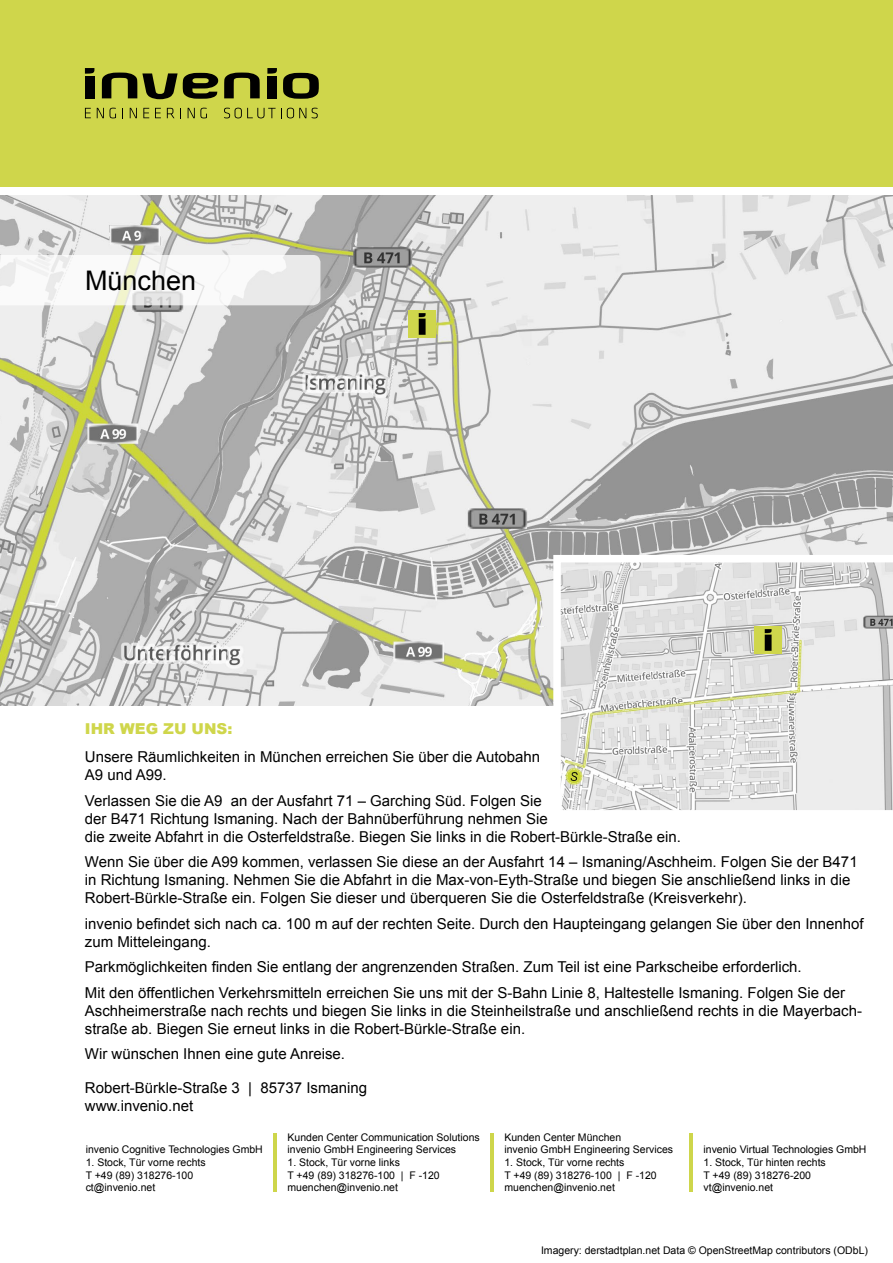
<style>
.page{position:relative;width:893px;height:1263px;background:#fff}
.page>*{position:absolute;margin:0;border:0;box-sizing:border-box;transform-origin:0 0}
.t1{font:27px "Arial";color:#000}
.t2{font:15px/18px "Arial";color:#000}
.t3{font:900 15px "Arial";color:#cfd64b}
.t4{font:10.5px/12.6px "Arial";color:#000}
</style>
<div class="page">
<div style="left:0;top:0;width:893px;height:186px;background:#cfd64b"></div>
<div style="left:85px;top:76px;width:9px;height:22px;background:#000"></div>
<div style="left:267px;top:76px;width:10px;height:22px;background:#000"></div>
<svg style="left:224px;top:73px;width:36px;height:25px"></svg>
<svg style="left:85px;top:68px;width:10px;height:6px"></svg>
<svg style="left:267px;top:68px;width:10px;height:6px"></svg>
<svg style="left:102px;top:73px;width:116px;height:26px"></svg>
<svg style="left:283px;top:73px;width:36px;height:26px"></svg>
<svg style="left:85px;top:108px;width:6px;height:10px"></svg>
<svg style="left:97px;top:108px;width:7px;height:10px"></svg>
<svg style="left:110px;top:108px;width:6px;height:10px"></svg>
<svg style="left:130px;top:108px;width:7px;height:10px"></svg>
<svg style="left:143px;top:108px;width:6px;height:10px"></svg>
<svg style="left:155px;top:108px;width:6px;height:10px"></svg>
<svg style="left:167px;top:108px;width:7px;height:10px"></svg>
<svg style="left:188px;top:108px;width:19px;height:10px"></svg>
<svg style="left:224px;top:108px;width:82px;height:10px"></svg>
<svg style="left:312px;top:108px;width:6px;height:10px"></svg>
<img style="left:0;top:195px;width:893px;height:510px">
<svg style="left:553px;top:555px;width:340px;height:255px;background:#e0e0df"></svg>
<svg style="left:0;top:255px;width:320px;height:50px"></svg>
<img style="left:754px;top:626px;width:27px;height:27px">
<img style="left:409px;top:311px;width:27px;height:27px">
<hr style="left:274px;top:1133px;width:3px;height:58px;background:#ced64b">
<hr style="left:690px;top:1133px;width:3px;height:58px;background:#ced64b">
<hr style="left:491px;top:1133px;width:3px;height:58px;background:#ced64b">
<h1 class="t1" style="left:85px;top:263px;width:113px">München</h1>
<p class="t3" style="left:85px;top:718px;width:149px">IHR WEG ZU UNS:</p>
<p class="t2" style="left:85px;top:748px;width:457px">Unsere Räumlichkeiten in München erreichen Sie über die Autobahn<br>A9 und A99.</p>
<p class="t2" style="left:85px;top:791px;width:598px">Verlassen Sie die A9 an der Ausfahrt 71 – Garching Süd. Folgen Sie<br>der B471 Richtung Ismaning. Nach der Bahnüberführung nehmen Sie<br>die zweite Abfahrt in die Osterfeldstraße. Biegen Sie links in die Robert-Bürkle-Straße ein.</p>
<p class="t2" style="left:85px;top:853px;width:774px">Wenn Sie über die A99 kommen, verlassen Sie diese an der Ausfahrt 14 – Ismaning/Aschheim. Folgen Sie der B471 in Richtung Ismaning. Nehmen Sie die Abfahrt in die Max-von-Eyth-Straße und biegen Sie anschließend links in die<br>Robert-Bürkle-Straße ein. Folgen Sie dieser und überqueren Sie die Osterfeldstraße (Kreisverkehr).</p>
<p class="t2" style="left:85px;top:914px;width:780px">invenio befindet sich nach ca. 100 m auf der rechten Seite. Durch den Haupteingang gelangen Sie über den Innenhof zum Mitteleingang.</p>
<p class="t2" style="left:85px;top:954px;width:762px;line-height:25.5px">Parkmöglichkeiten finden Sie entlang der angrenzenden Straßen. Zum Teil ist eine Parkscheibe erforderlich.<br>Mit den öffentlichen Verkehrsmitteln erreichen Sie uns mit der S-Bahn Linie 8, Haltestelle Ismaning. Folgen Sie der</p>
<p class="t2" style="left:85px;top:1001px;width:779px">Aschheimerstraße nach rechts und biegen Sie links in die Steinheilstraße und anschließend rechts in die Mayerbach&shy;straße ab. Biegen Sie erneut links in die Robert-Bürkle-Straße ein.</p>
<p class="t2" style="left:85px;top:1045px;width:262px">Wir wünschen Ihnen eine gute Anreise.</p>
<p class="t2" style="left:85px;top:1078px;width:284px">Robert-Bürkle-Straße 3 | 85737 Ismaning www.invenio.net</p>
<p class="t4" style="left:86px;top:1143px;width:179px">invenio Cognitive Technologies GmbH</p>
<p class="t4" style="left:86px;top:1156px;width:122px">1. Stock, Tür vorne rechts<br>T +49 (89) 318276-100 ct@invenio.net</p>
<p class="t4" style="left:287px;top:1131px;width:194px">Kunden Center Communication Solutions invenio GmbH Engineering Services</p>
<p class="t4" style="left:287px;top:1156px;width:154px">1. Stock, Tür vorne links<br>T +49 (89) 318276-100 | F -120 muenchen@invenio.net</p>
<p class="t4" style="left:504px;top:1131px;width:170px">Kunden Center München<br>invenio GmbH Engineering Services</p>
<p class="t4" style="left:504px;top:1156px;width:154px">1. Stock, Tür vorne rechts<br>T +49 (89) 318276-100 | F -120 muenchen@invenio.net</p>
<p class="t4" style="left:703px;top:1143px;width:165px">invenio Virtual Technologies GmbH</p>
<p class="t4" style="left:703px;top:1156px;width:124px">1. Stock, Tür hinten rechts<br>T +49 (89) 318276-200 vt@invenio.net</p>
<p class="t4" style="left:541px;top:1244px;width:328px">Imagery: derstadtplan.net Data © OpenStreetMap contributors (ODbL)</p>
</div>
